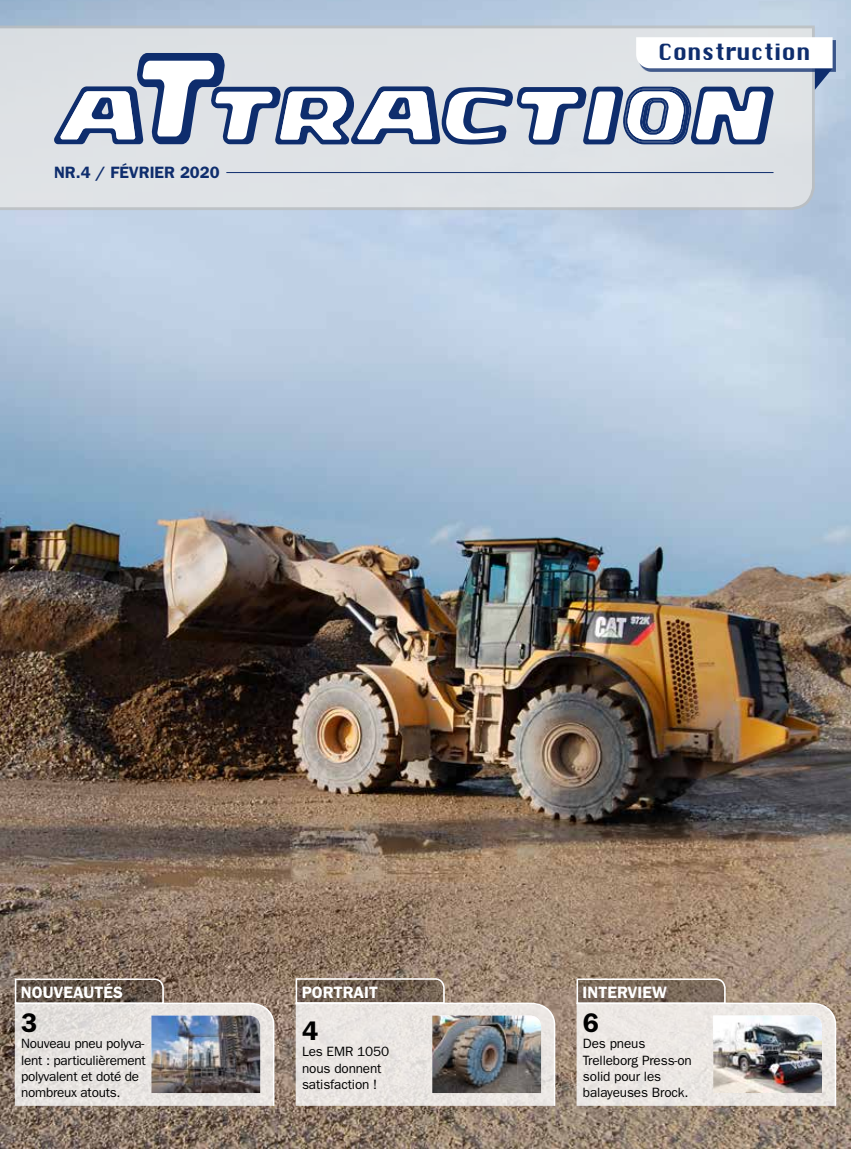
<style>
.page{position:relative;width:851px;height:1149px;background:#fff}
.page>*{position:absolute;margin:0;border:0;box-sizing:border-box;transform-origin:0 0}
.t1{font:600 27px "ITC Franklin Gothic Std";color:#000}
.t2{font:21.75px "Silom";color:#0e2d6d}
.t3{font:600 16.5px "ITC Franklin Gothic Std";color:#fff}
.t4{font:600 16.5px "ITC Franklin Gothic Std";color:#0e2d6d}
.t5{font:13.5px/16.2px "ITC Franklin Gothic Std";letter-spacing:-.01em;color:#000}
</style>
<div class="page">
<img style="left:0;top:0;width:850px;height:1148px">
<svg style="left:0;top:24px;width:816px;height:187px;background:#dadee2"></svg>
<svg style="left:53px;top:37px;width:779px;height:107px"></svg>
<svg style="left:294px;top:976px;width:262px;height:130px;background:#cfc6bf"></svg>
<img style="left:432px;top:1015px;width:110px;height:77px">
<svg style="left:13px;top:976px;width:262px;height:130px;background:#c7c0ba"></svg>
<img style="left:151px;top:1015px;width:109px;height:77px">
<svg style="left:575px;top:976px;width:261px;height:130px;background:#d2cac3"></svg>
<img style="left:713px;top:1015px;width:110px;height:77px">
<hr style="left:226px;top:172px;width:547px;height:1px;background:#0e2d6d">
<p class="t4" style="left:54px;top:162px;width:167px">NR.4 / FÉVRIER 2020</p>
<h2 class="t2" style="left:658px;top:39px;width:154px">Construction</h2>
<p class="t3" style="left:21px;top:982px;width:103px">NOUVEAUTÉS</p>
<p class="t3" style="left:302px;top:981px;width:78px">PORTRAIT</p>
<p class="t3" style="left:582px;top:982px;width:86px">INTERVIEW</p>
<h1 class="t1" style="left:21px;top:1006px;width:18px">3</h1>
<p class="t5" style="left:21px;top:1035px;width:126px">Nouveau pneu polyva&shy;lent : particulièrement polyvalent et doté de nombreux atouts.</p>
<h1 class="t1" style="left:302px;top:1014px;width:18px">4</h1>
<p class="t5" style="left:302px;top:1043px;width:89px">Les EMR 1050 nous donnent satisfaction !</p>
<h1 class="t1" style="left:583px;top:1006px;width:18px">6</h1>
<p class="t5" style="left:583px;top:1035px;width:110px">Des pneus<br>Trelleborg Press-on solid pour les balayeuses Brock.</p>
</div>
